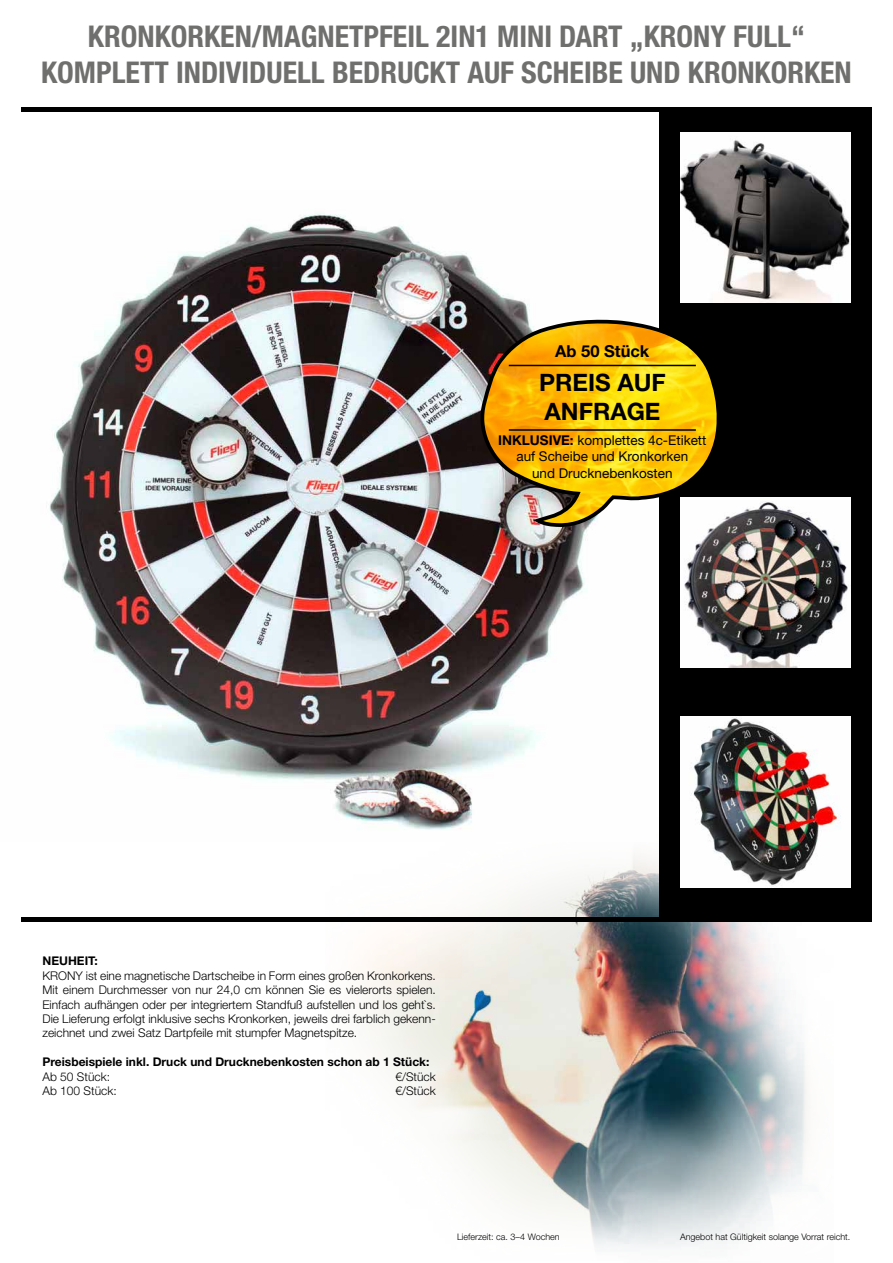
<style>
.page{position:relative;width:893px;height:1263px;background:#fff}
.page>*{position:absolute;margin:0;border:0;box-sizing:border-box;transform-origin:0 0}
.t1{font:700 condensed 30px/36px "Helvetica Neue LT Pro";color:#6f6f6e;text-align:center}
.t2{font:700 24px/28.8px "Helvetica Neue LT Pro";color:#000}
.t3{font:700 16.5px "Helvetica Neue LT Pro";color:#000}
.t4{font:13.5px/16.2px "Helvetica Neue LT Pro";color:#000;text-align:center}
.t5{font:300 12px/14.4px "Helvetica Neue LT Pro";color:#000;text-align:justify}
.t6{font:700 12px "Helvetica Neue LT Pro";color:#000}
.t7{font:300 9px "Helvetica Neue LT Pro";color:#000}
.s1{font-weight:700}
</style>
<div class="page">
<img style="left:326px;top:855px;width:483px;height:392px">
<img style="left:49px;top:213px;width:560px;height:617px">
<div style="left:659px;top:111px;width:213px;height:808px;background:#000"></div>
<img style="left:680px;top:132px;width:170px;height:171px">
<hr style="left:21px;top:918px;width:851px;height:4px;background:#000">
<hr style="left:21px;top:107px;width:851px;height:4px;background:#000">
<img style="left:680px;top:717px;width:170px;height:170px">
<svg style="left:477px;top:320px;width:240px;height:209px;background:#cba222"></svg>
<hr style="left:509px;top:365px;width:187px;height:1px;background:#000">
<hr style="left:509px;top:429px;width:187px;height:2px;background:#000">
<img style="left:680px;top:497px;width:170px;height:170px">
<h1 class="t1" style="left:41px;top:18px;width:812px">KRONKORKEN/MAGNETPFEIL 2IN1 MINI DART „KRONY FULL“<br>KOMPLETT INDIVIDUELL BEDRUCKT AUF SCHEIBE UND KRONKORKEN</h1>
<h3 class="t3" style="left:555px;top:341px;width:96px">Ab 50 Stück</h3>
<h2 class="t2" style="left:539px;top:367px;width:128px">PREIS AUF<br>ANFRAGE</h2>
<p class="t4" style="left:498px;top:432px;width:210px"><span class="s1">INKLUSIVE:</span> komplettes 4c-Etikett auf Scheibe und Kronkorken<br>und Drucknebenkosten</p>
<p class="t6" style="left:43px;top:953px;width:57px">NEUHEIT:</p>
<p class="t5" style="left:43px;top:968px;width:395px">KRONY ist eine magnetische Dartscheibe in Form eines großen Kronkorkens.<br>Mit einem Durchmesser von nur 24,0 cm können Sie es vielerorts spielen.<br>Einfach aufhängen oder per integriertem Standfuß aufstellen und los geht`s.<br>Die Lieferung erfolgt inklusive sechs Kronkorken, jeweils drei farblich gekenn&shy;zeichnet und zwei Satz Dartpfeile mit stumpfer Magnetspitze.</p>
<p class="t6" style="left:43px;top:1054px;width:388px">Preisbeispiele inkl. Druck und Drucknebenkosten schon ab 1 Stück:</p>
<p class="t5" style="left:43px;top:1069px;width:69px">Ab 50 Stück:</p>
<p class="t5" style="left:395px;top:1069px;width:42px">€/Stück</p>
<p class="t5" style="left:43px;top:1083px;width:76px">Ab 100 Stück:</p>
<p class="t5" style="left:395px;top:1083px;width:42px">€/Stück</p>
<p class="t7" style="left:457px;top:1231px;width:104px">Lieferzeit: ca. 3–4 Wochen</p>
<p class="t7" style="left:680px;top:1231px;width:172px">Angebot hat Gültigkeit solange Vorrat reicht.</p>
</div>
